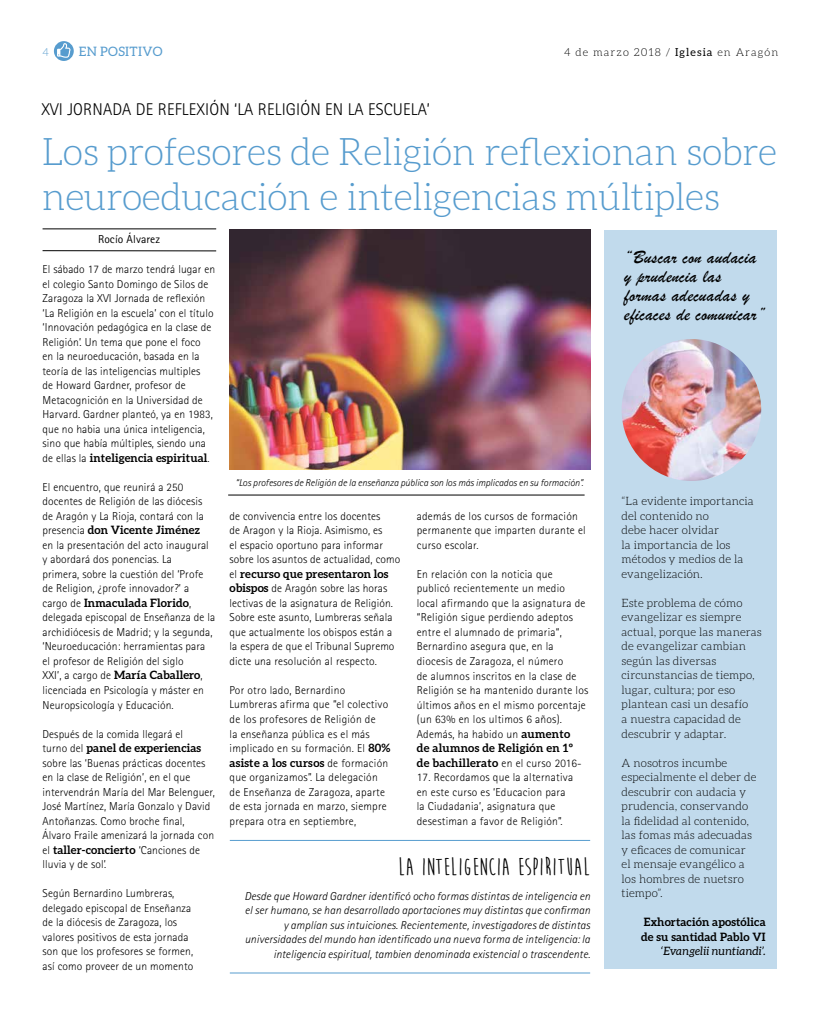
<style>
.page{position:relative;width:820px;height:1021px;background:#fff}
.page>*{position:absolute;margin:0;border:0;box-sizing:border-box;transform-origin:0 0}
.t1{font:300 38px/45.6px "Aleo";letter-spacing:-.01em;color:#579cce}
.t2{font:700 25px "Moon Flower";letter-spacing:.01em;color:#000}
.t3{font:19px/19px "Brush Script";letter-spacing:.01em;color:#000}
.t4{font:300 17px "Rotis Sans Serif";letter-spacing:.01em;color:#000}
.t5{font:13px "Aleo";letter-spacing:.025em;color:#579cce}
.t6{font:300 11.5px/14.5px "Rotis Sans Serif";letter-spacing:.01em;color:#000}
.t7{font:300 11.5px/14.5px "Aleo";letter-spacing:.01em;color:#000}
.t8{font:italic 300 11.5px/14.5px "Rotis Sans Serif";letter-spacing:.01em;color:#000;text-align:right}
.t9{font:700 11.5px/14.5px "Aleo";letter-spacing:.01em;color:#000}
.t10{font:italic 11.5px "Aleo";letter-spacing:.01em;color:#000}
.t11{font:11.5px "Rotis Sans Serif";letter-spacing:.01em;color:#000}
.t12{font:300 11px "Aleo";letter-spacing:.1em;color:#000}
.t13{font:300 11px "Aleo";color:#579cce}
.t14{font:italic 300 10px "Rotis Sans Serif";color:#000}
.s1{font-weight:400}
.s2{font-family:"Rotis Sans Serif";font-weight:300}
.s3{font-family:"Aleo";font-weight:700}
</style>
<div class="page">
<div style="left:604px;top:230px;width:172px;height:739px;background:#c1daec"></div>
<svg style="left:54px;top:41px;width:20px;height:20px"></svg>
<img style="left:230px;top:230px;width:360px;height:239px">
<hr style="left:43px;top:229px;width:173px;height:1px;background:#000">
<hr style="left:43px;top:250px;width:173px;height:1px;background:#000">
<hr style="left:228px;top:495px;width:356px;height:1px;background:#000">
<img style="left:622px;top:339px;width:138px;height:142px">
<hr style="left:230px;top:839px;width:360px;height:1px;background:#579cce">
<hr style="left:230px;top:972px;width:360px;height:1px;background:#579cce">
<p class="t13" style="left:43px;top:46px;width:8px">4</p>
<p class="t5" style="left:79px;top:44px;width:85px">EN POSITIVO</p>
<p class="t12" style="left:564px;top:46px;width:216px">4 de marzo 2018 / <span class="s1">Iglesia</span> en Aragón</p>
<h3 class="t4" style="left:41px;top:100px;width:390px">XVI JORNADA DE REFLEXIÓN ‘LA RELIGIÓN EN LA ESCUELA’</h3>
<h1 class="t1" style="left:42px;top:128px;width:736px">Los profesores de Religión reflexionan sobre neuroeducación e inteligencias múltiples</h1>
<p class="t11" style="left:98px;top:232px;width:64px">Rocío Álvarez</p>
<p class="t6" style="left:43px;top:262px;width:174px">El sábado 17 de marzo tendrá lugar en el colegio Santo Domingo de Silos de Zaragoza la XVI Jornada de reflexión ‘La Religión en la escuela’ con el título ‘Innovación pedagógica en la clase de Religión’. Un tema que pone el foco<br>en la neuroeducación, basada en la teoría de las inteligencias multiples<br>de Howard Gardner, profesor de Metacognición en la Universidad de Harvard. Gardner planteó, ya en 1983, que no habia una única inteligencia, sino que había múltiples, siendo una</p>
<p class="t9" style="left:43px;top:450px;width:168px"><span class="s2">de ellas la</span> inteligencia espiritual<span class="s2">.</span></p>
<p class="t6" style="left:43px;top:480px;width:163px">El encuentro, que reunirá a 250 docentes de Religión de las diócesis de Aragón y La Rioja, contará con la</p>
<p class="t9" style="left:43px;top:523px;width:159px"><span class="s2">presencia</span> don Vicente Jiménez</p>
<p class="t6" style="left:43px;top:538px;width:168px">en la presentación del acto inaugural y abordará dos ponencias. La primera, sobre la cuestión del ‘Profe de Religion, ¿profe innovador?’ a</p>
<p class="t9" style="left:43px;top:595px;width:150px"><span class="s2">cargo de</span> Inmaculada Florido<span class="s2">,</span></p>
<p class="t6" style="left:43px;top:610px;width:174px">delegada episcopal de Enseñanza de la archidiócesis de Madrid; y la segunda, ‘Neuroeducación: herramientas para el profesor de Religión del siglo<br>XXI’, a cargo de <span class="s3">María Caballero</span>, licenciada en Psicología y máster en Neuropsicología y Educación.</p>
<p class="t6" style="left:43px;top:726px;width:142px">Después de la comida llegará el</p>
<p class="t9" style="left:43px;top:740px;width:160px"><span class="s2">turno del</span> panel de experiencias</p>
<p class="t6" style="left:43px;top:755px;width:174px">sobre las ‘Buenas prácticas docentes en la clase de Religión’, en el que intervendrán María del Mar Belenguer, José Martínez, María Gonzalo y David Antoñanzas. Como broche final, Álvaro Fraile amenizará la jornada con</p>
<p class="t9" style="left:43px;top:842px;width:159px"><span class="s2">el</span> taller-concierto <span class="s2">‘Canciones de</span></p>
<p class="t6" style="left:43px;top:857px;width:65px">lluvia y de sol’.</p>
<p class="t6" style="left:43px;top:886px;width:152px">Según Bernardino Lumbreras, delegado episcopal de Enseñanza de la diócesis de Zaragoza, los valores positivos de esta jornada son que los profesores se formen, así como proveer de un momento</p>
<p class="t14" style="left:235px;top:477px;width:349px">“Los profesores de Religión de la enseñanza pública son los más implicados en su formación”.</p>
<p class="t6" style="left:229px;top:508px;width:172px">de convivencia entre los docentes<br>de Aragon y la Rioja. Asimismo, es<br>el espacio oportuno para informar sobre los asuntos de actualidad, como</p>
<p class="t9" style="left:229px;top:566px;width:160px"><span class="s2">el</span> recurso que presentaron los</p>
<p class="t6" style="left:229px;top:581px;width:166px"><span class="s3">obispos</span> de Aragón sobre las horas lectivas de la asignatura de Religión.<br>Sobre este asunto, Lumbreras señala que actualmente los obispos están a la espera de que el Tribunal Supremo dicte una resolución al respecto.</p>
<p class="t6" style="left:229px;top:682px;width:162px">Por otro lado, Bernardino<br>Lumbreras afirma que “el colectivo de los profesores de Religión de<br>la enseñanza pública es el más implicado en su formación. El <span class="s3">80%</span></p>
<p class="t9" style="left:229px;top:755px;width:160px">asiste a los cursos <span class="s2">de formación</span></p>
<p class="t6" style="left:229px;top:770px;width:159px">que organizamos”. La delegación de Enseñanza de Zaragoza, aparte de esta jornada en marzo, siempre prepara otra en septiembre,</p>
<p class="t6" style="left:416px;top:509px;width:170px">además de los cursos de formación permanente que imparten durante el curso escolar.</p>
<p class="t6" style="left:416px;top:567px;width:173px">En relación con la noticia que publicó recientemente un medio local afirmando que la asignatura de “Religión sigue perdiendo adeptos entre el alumnado de primaria“,<br>Bernardino asegura que, en la diocesis de Zaragoza, el número<br>de alumnos inscritos en la clase de<br>Religión se ha mantenido durante los últimos años en el mismo porcentaje (un 63% en los ultimos 6 años).<br>Además, ha habido un <span class="s3">aumento</span></p>
<p class="t9" style="left:416px;top:740px;width:166px">de alumnos de Religión en 1º de bachillerato <span class="s2">en el curso 2016-</span></p>
<p class="t6" style="left:416px;top:770px;width:158px">17. Recordamos que la alternativa en este curso es ‘Educacion para la Ciudadania’, asignatura que desestiman a favor de Religión”.</p>
<h2 class="t2" style="left:398px;top:853px;width:193px">LA INTELIGENCIA ESPIRITUAL</h2>
<p class="t8" style="left:244px;top:888px;width:347px">Desde que Howard Gardner identificó ocho formas distintas de inteligencia en el ser humano, se han desarrollado aportaciones muy distintas que confirman y amplían sus intuiciones. Recientemente, investigadores de distintas universidades del mundo han identificado una nueva forma de inteligencia: la inteligencia espiritual, tambien denominada existencial o trascendente.</p>
<h3 class="t3" style="left:624px;top:247px;width:143px">“Buscar con audacia y prudencia las formas adecuadas y eficaces de comunicar”</h3>
<p class="t7" style="left:621px;top:494px;width:134px">“La evidente importancia del contenido no<br>debe hacer olvidar<br>la importancia de los métodos y medios de la evangelización.</p>
<p class="t7" style="left:621px;top:595px;width:142px">Este problema de cómo evangelizar es siempre actual, porque las maneras de evangelizar cambian según las diversas circunstancias de tiempo, lugar, cultura; por eso plantean casi un desafío<br>a nuestra capacidad de descubrir y adaptar.</p>
<p class="t7" style="left:621px;top:755px;width:136px">A nosotros incumbe especialmente el deber de descubrir con audacia y prudencia, conservando la fidelidad al contenido, las fomas más adecuadas y eficaces de comunicar el mensaje evangélico a los hombres de nuetsro tiempo”.</p>
<p class="t9" style="left:641px;top:914px;width:126px">Exhortación apostólica de su santidad Pablo VI</p>
<p class="t10" style="left:660px;top:944px;width:106px">‘Evangelii nuntiandi’.</p>
</div>
